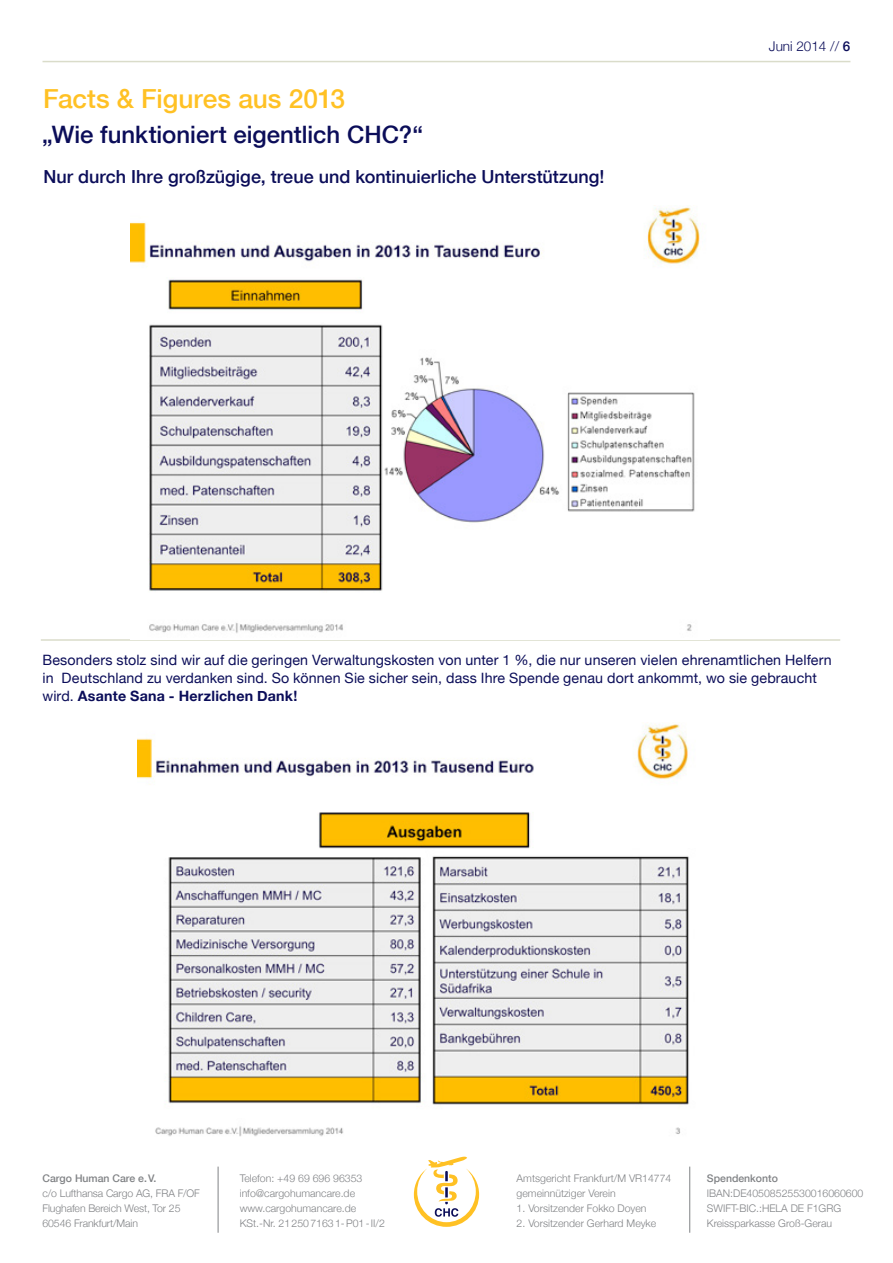
<style>
.page{position:relative;width:893px;height:1263px;background:#fff}
.page>*{position:absolute;margin:0;border:0;box-sizing:border-box;transform-origin:0 0}
.t1{font:500 26.25px "Helvetica Neue";color:#ffc124}
.t2{font:500 24px "Helvetica Neue";color:#0b0d59}
.t3{font:500 18px "Helvetica Neue";color:#0b0d59}
.t4{font:14.25px/18px "Helvetica Neue";letter-spacing:.01em;color:#0b0d59}
.t5{font:300 13.5px "Helvetica Neue";color:#0b0d59}
.t6{font:300 10.5px/15px "Helvetica Neue";color:#808285}
.t7{font:500 10.5px "Helvetica Neue";color:#808285}
.s1{font-weight:500}
.s2{font-weight:700}
</style>
<div class="page">
<hr style="left:41px;top:639px;width:799px;height:2px;background:#dadcca">
<img style="left:137px;top:724px;width:552px;height:413px">
<img style="left:131px;top:207px;width:578px;height:433px">
<hr style="left:218px;top:1166px;width:1px;height:67px;background:#808285">
<hr style="left:689px;top:1166px;width:1px;height:67px;background:#808285">
<svg style="left:414px;top:1156px;width:65px;height:71px"></svg>
<hr style="left:43px;top:61px;width:807px;height:1px;background:#dadcca">
<h1 class="t1" style="left:43px;top:77px;width:304px">Facts &amp; Figures aus 2013</h1>
<h2 class="t2" style="left:42px;top:115px;width:382px">„Wie funktioniert eigentlich CHC?“</h2>
<h3 class="t3" style="left:44px;top:162px;width:562px">Nur durch Ihre großzügige, treue und kontinuierliche Unterstützung!</h3>
<p class="t5" style="left:769px;top:35px;width:83px">Juni 2014 // <span class="s1">6</span></p>
<p class="t4" style="left:43px;top:650px;width:791px">Besonders stolz sind wir auf die geringen Verwaltungskosten von unter 1 %, die nur unseren vielen ehrenamtlichen Helfern in Deutschland zu verdanken sind. So können Sie sicher sein, dass Ihre Spende genau dort ankommt, wo sie gebraucht wird. <span class="s2">Asante Sana - Herzlichen Dank!</span></p>
<p class="t7" style="left:43px;top:1170px;width:115px">Cargo Human Care e.V.</p>
<p class="t6" style="left:43px;top:1185px;width:159px">c/o Lufthansa Cargo AG, FRA F/OF<br>Flughafen Bereich West, Tor 25<br>60546 Frankfurt/Main</p>
<p class="t6" style="left:240px;top:1170px;width:147px">Telefon: +49 69 696 96353 info@cargohumancare.de www.cargohumancare.de<br>KSt.-Nr. 2125071631-P01-II/2</p>
<p class="t6" style="left:517px;top:1170px;width:156px">Amtsgericht Frankfurt/M VR14774 gemeinnütziger Verein</p>
<p class="t6" style="left:517px;top:1200px;width:131px">1. Vorsitzender Fokko Doyen</p>
<p class="t6" style="left:517px;top:1215px;width:141px">2. Vorsitzender Gerhard Meyke</p>
<p class="t7" style="left:707px;top:1170px;width:72px">Spendenkonto</p>
<p class="t6" style="left:707px;top:1185px;width:158px">IBAN:DE40508525530016060600<br>SWIFT-BIC.:HELA DE F1GRG<br>Kreissparkasse Groß-Gerau</p>
</div>
